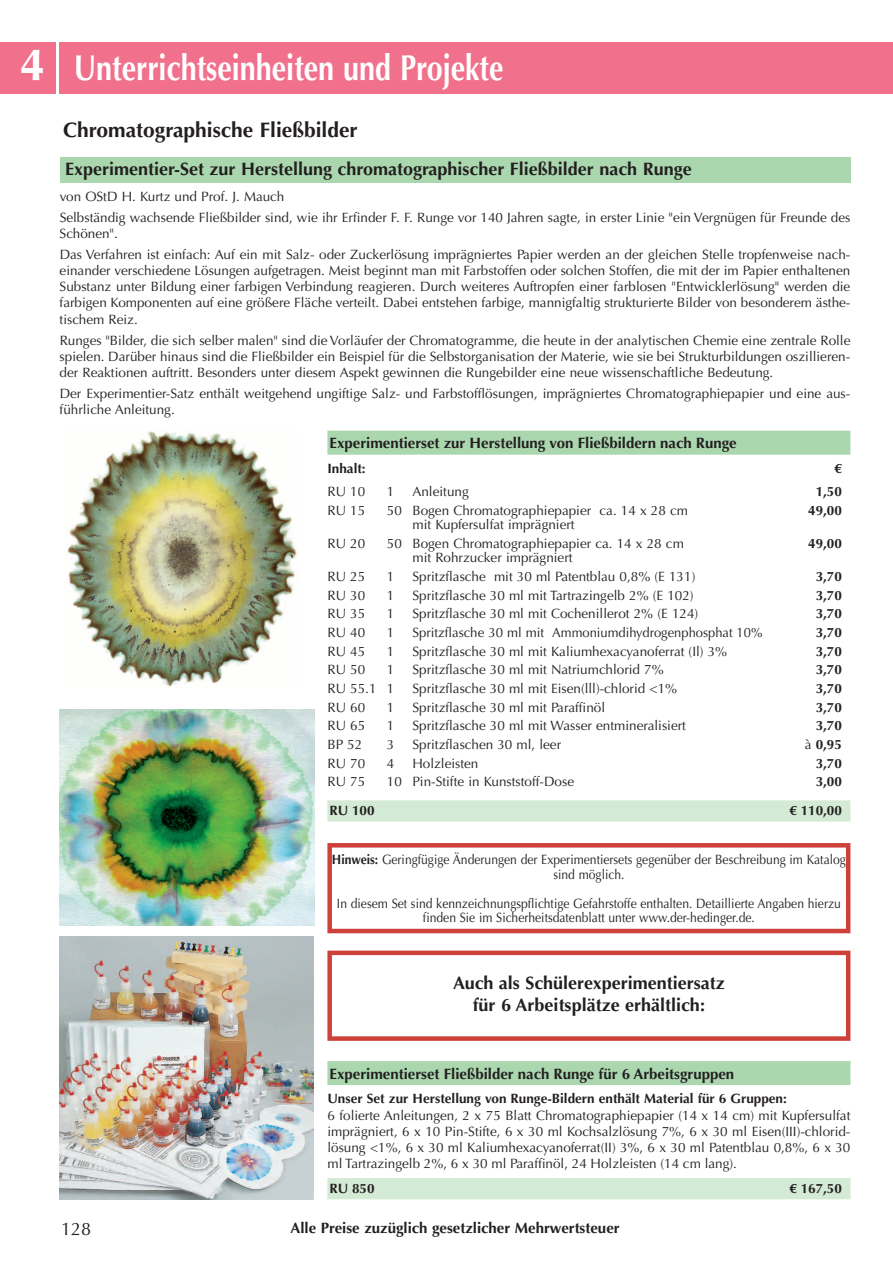
<style>
.page{position:relative;width:893px;height:1263px;background:#fff}
.page>*{position:absolute;margin:0;border:0;box-sizing:border-box;transform-origin:0 0}
.t1{font:700 36px "Optima LT Std";color:#fff;scale:.8 1}
.t2{font:700 21px "Optima LT Std";color:#231f20}
.t3{font:700 18px/21.6px "Optima LT Std";color:#231f20;text-align:center}
.t4{font:18px "Optima LT Std";color:#231f20}
.t5{font:700 15px "Optima LT Std";color:#231f20}
.t6{font:13.5px/16.2px "Optima LT Std";color:#231f20}
.t7{font:13.5px/14.4px "Optima LT Std";color:#231f20;text-align:center;scale:.9 1}
.t8{font:700 13.5px "Optima LT Std";color:#231f20}
.s1{font-size:45px}
.s2{font-weight:400}
.s3{font-weight:700}
</style>
<div class="page">
<div style="left:60px;top:43px;width:833px;height:51px;background:#f1708b"></div>
<div style="left:0;top:43px;width:55px;height:51px;background:#f1708b"></div>
<img style="left:67px;top:431px;width:230px;height:256px">
<img style="left:60px;top:710px;width:255px;height:215px">
<div style="left:60px;top:157px;width:790px;height:26px;background:#aad7ae"></div>
<div style="left:327px;top:1061px;width:523px;height:24px;background:#aad7ae"></div>
<div style="left:327px;top:1178px;width:523px;height:21px;background:#d3ead4"></div>
<img style="left:60px;top:936px;width:254px;height:263px">
<div style="left:327px;top:431px;width:523px;height:24px;background:#aad7ae"></div>
<div style="left:327px;top:800px;width:523px;height:22px;background:#d3ead4"></div>
<div style="left:327px;top:843px;width:523px;height:90px;border:4px solid #cd413a"></div>
<div style="left:327px;top:950px;width:523px;height:91px;border:4px solid #cd413a"></div>
<h1 class="t1" style="left:20px;top:47px;width:606px"><span class="s1">4</span> Unterrichtseinheiten und Projekte</h1>
<h2 class="t2" style="left:63px;top:118px;width:296px">Chromatographische Fließbilder</h2>
<h3 class="t3" style="left:65px;top:158px;width:628px">Experimentier-Set zur Herstellung chromatographischer Fließbilder nach Runge</h3>
<p class="t6" style="left:60px;top:186px;width:792px;line-height:21px">von OStD H. Kurtz und Prof. J. Mauch<br>Selbständig wachsende Fließbilder sind, wie ihr Erfinder F. F. Runge vor 140 Jahren sagte, in erster Linie "ein Vergnügen für Freunde des</p>
<p class="t6" style="left:60px;top:223px;width:792px;line-height:21px">Schönen".<br>Das Verfahren ist einfach: Auf ein mit Salz- oder Zuckerlösung imprägniertes Papier werden an der gleichen Stelle tropfenweise nach-</p>
<p class="t6" style="left:60px;top:262px;width:792px;text-align:justify">einander verschiedene Lösungen aufgetragen. Meist beginnt man mit Farbstoffen oder solchen Stoffen, die mit der im Papier enthaltenen Substanz unter Bildung einer farbigen Verbindung reagieren. Durch weiteres Auftropfen einer farblosen "Entwicklerlösung" werden die farbigen Komponenten auf eine größere Fläche verteilt. Dabei entstehen farbige, mannigfaltig strukturierte Bilder von besonderem ästhe&shy;tischem Reiz.</p>
<p class="t6" style="left:60px;top:332px;width:792px;text-align:justify">Runges "Bilder, die sich selber malen" sind die Vorläufer der Chromatogramme, die heute in der analytischen Chemie eine zentrale Rolle spielen. Darüber hinaus sind die Fließbilder ein Beispiel für die Selbstorganisation der Materie, wie sie bei Strukturbildungen oszillieren&shy;der Reaktionen auftritt. Besonders unter diesem Aspekt gewinnen die Rungebilder eine neue wissenschaftliche Bedeutung.</p>
<p class="t6" style="left:60px;top:385px;width:792px">Der Experimentier-Satz enthält weitgehend ungiftige Salz- und Farbstofflösungen, imprägniertes Chromatographiepapier und eine aus&shy;führliche Anleitung.</p>
<p class="t5" style="left:330px;top:434px;width:409px">Experimentierset zur Herstellung von Fließbildern nach Runge</p>
<p class="t8" style="left:327px;top:461px;width:40px">Inhalt:</p>
<p class="t8" style="left:834px;top:461px;width:9px">€</p>
<p class="t6" style="left:327px;top:484px;width:39px">RU 10</p>
<p class="t6" style="left:387px;top:484px;width:9px">1</p>
<p class="t6" style="left:412px;top:484px;width:58px">Anleitung</p>
<p class="t8" style="left:816px;top:484px;width:28px">1,50</p>
<p class="t6" style="left:327px;top:502px;width:39px">RU 15</p>
<p class="t6" style="left:387px;top:502px;width:303px">50 Bogen Chromatographiepapier ca. 14 x 28 cm</p>
<p class="t8" style="left:808px;top:502px;width:35px">49,00</p>
<p class="t6" style="left:412px;top:517px;width:164px">mit Kupfersulfat imprägniert</p>
<p class="t6" style="left:327px;top:535px;width:39px">RU 20</p>
<p class="t6" style="left:387px;top:535px;width:298px">50 Bogen Chromatographiepapier ca. 14 x 28 cm</p>
<p class="t8" style="left:808px;top:536px;width:35px">49,00</p>
<p class="t6" style="left:412px;top:550px;width:162px">mit Rohrzucker imprägniert</p>
<p class="t6" style="left:327px;top:569px;width:39px">RU 25</p>
<p class="t6" style="left:387px;top:569px;width:9px">1</p>
<p class="t6" style="left:412px;top:569px;width:284px">Spritzflasche mit 30 ml Patentblau 0,8% (E 131)</p>
<p class="t8" style="left:816px;top:569px;width:28px">3,70</p>
<p class="t6" style="left:327px;top:587px;width:39px">RU 30</p>
<p class="t6" style="left:387px;top:587px;width:9px">1</p>
<p class="t6" style="left:412px;top:587px;width:283px">Spritzflasche 30 ml mit Tartrazingelb 2% (E 102)</p>
<p class="t8" style="left:816px;top:587px;width:28px">3,70</p>
<p class="t6" style="left:327px;top:606px;width:39px">RU 35</p>
<p class="t6" style="left:387px;top:606px;width:9px">1</p>
<p class="t6" style="left:412px;top:606px;width:287px">Spritzflasche 30 ml mit Cochenillerot 2% (E 124)</p>
<p class="t8" style="left:816px;top:606px;width:28px">3,70</p>
<p class="t6" style="left:327px;top:625px;width:39px">RU 40</p>
<p class="t6" style="left:387px;top:625px;width:9px">1</p>
<p class="t6" style="left:412px;top:624px;width:352px">Spritzflasche 30 ml mit Ammoniumdihydrogenphosphat 10%</p>
<p class="t8" style="left:816px;top:625px;width:28px">3,70</p>
<p class="t6" style="left:327px;top:643px;width:39px">RU 45</p>
<p class="t6" style="left:387px;top:643px;width:9px">1</p>
<p class="t6" style="left:412px;top:643px;width:316px">Spritzflasche 30 ml mit Kaliumhexacyanoferrat (Il) 3%</p>
<p class="t8" style="left:816px;top:643px;width:28px">3,70</p>
<p class="t6" style="left:327px;top:662px;width:39px">RU 50</p>
<p class="t6" style="left:387px;top:662px;width:9px">1</p>
<p class="t6" style="left:412px;top:662px;width:253px">Spritzflasche 30 ml mit Natriumchlorid 7%</p>
<p class="t8" style="left:816px;top:662px;width:28px">3,70</p>
<p class="t6" style="left:327px;top:680px;width:69px">RU 55.1 1</p>
<p class="t6" style="left:412px;top:680px;width:266px">Spritzflasche 30 ml mit Eisen(lll)-chlorid &lt;1%</p>
<p class="t8" style="left:816px;top:680px;width:28px">3,70</p>
<p class="t6" style="left:327px;top:699px;width:39px">RU 60</p>
<p class="t6" style="left:387px;top:699px;width:9px">1</p>
<p class="t6" style="left:412px;top:699px;width:194px">Spritzflasche 30 ml mit Paraffinöl</p>
<p class="t8" style="left:816px;top:699px;width:28px">3,70</p>
<p class="t6" style="left:327px;top:718px;width:39px">RU 65</p>
<p class="t6" style="left:387px;top:718px;width:9px">1</p>
<p class="t6" style="left:412px;top:718px;width:275px">Spritzflasche 30 ml mit Wasser entmineralisiert</p>
<p class="t8" style="left:816px;top:718px;width:28px">3,70</p>
<p class="t6" style="left:327px;top:736px;width:36px">BP 52</p>
<p class="t6" style="left:387px;top:736px;width:9px">3</p>
<p class="t6" style="left:412px;top:736px;width:150px">Spritzflaschen 30 ml, leer</p>
<p class="t8" style="left:805px;top:736px;width:39px"><span class="s2">à</span> 0,95</p>
<p class="t6" style="left:327px;top:755px;width:39px">RU 70</p>
<p class="t6" style="left:387px;top:755px;width:9px">4</p>
<p class="t6" style="left:412px;top:755px;width:68px">Holzleisten</p>
<p class="t8" style="left:816px;top:755px;width:28px">3,70</p>
<p class="t6" style="left:327px;top:774px;width:39px">RU 75</p>
<p class="t6" style="left:387px;top:774px;width:189px">10 Pin-Stifte in Kunststoff-Dose</p>
<p class="t8" style="left:816px;top:774px;width:28px">3,00</p>
<p class="t8" style="left:330px;top:803px;width:47px">RU 100</p>
<p class="t8" style="left:789px;top:803px;width:54px">€ 110,00</p>
<p class="t7" style="left:332px;top:853px;width:573px"><span class="s3">Hinweis:</span> Geringfügige Änderungen der Experimentiersets gegenüber der Beschreibung im Katalog sind möglich.</p>
<p class="t7" style="left:337px;top:896px;width:561px">In diesem Set sind kennzeichnungspflichtige Gefahrstoffe enthalten. Detaillierte Angaben hierzu finden Sie im Sicherheitsdatenblatt unter www.der-hedinger.de.</p>
<h3 class="t3" style="left:453px;top:972px;width:273px">Auch als Schülerexperimentiersatz für 6 Arbeitsplätze erhältlich:</h3>
<p class="t5" style="left:330px;top:1065px;width:406px">Experimentierset Fließbilder nach Runge für 6 Arbeitsgruppen</p>
<p class="t8" style="left:327px;top:1091px;width:461px">Unser Set zur Herstellung von Runge-Bildern enthält Material für 6 Gruppen:</p>
<p class="t6" style="left:327px;top:1107px;width:524px;text-align:justify">6 folierte Anleitungen, 2 x 75 Blatt Chromatographiepapier (14 x 14 cm) mit Kupfersulfat imprägniert, 6 x 10 Pin-Stifte, 6 x 30 ml Kochsalzlösung 7%, 6 x 30 ml Eisen(III)-chlorid&shy;lösung &lt;1%, 6 x 30 ml Kaliumhexacyanoferrat(II) 3%, 6 x 30 ml Patentblau 0,8%, 6 x 30 ml Tartrazingelb 2%, 6 x 30 ml Paraffinöl, 24 Holzleisten (14 cm lang).</p>
<p class="t8" style="left:330px;top:1180px;width:47px">RU 850</p>
<p class="t8" style="left:789px;top:1180px;width:54px">€ 167,50</p>
<h3 class="t4" style="left:61px;top:1218px;width:32px">128</h3>
<p class="t5" style="left:290px;top:1219px;width:331px">Alle Preise zuzüglich gesetzlicher Mehrwertsteuer</p>
</div>
